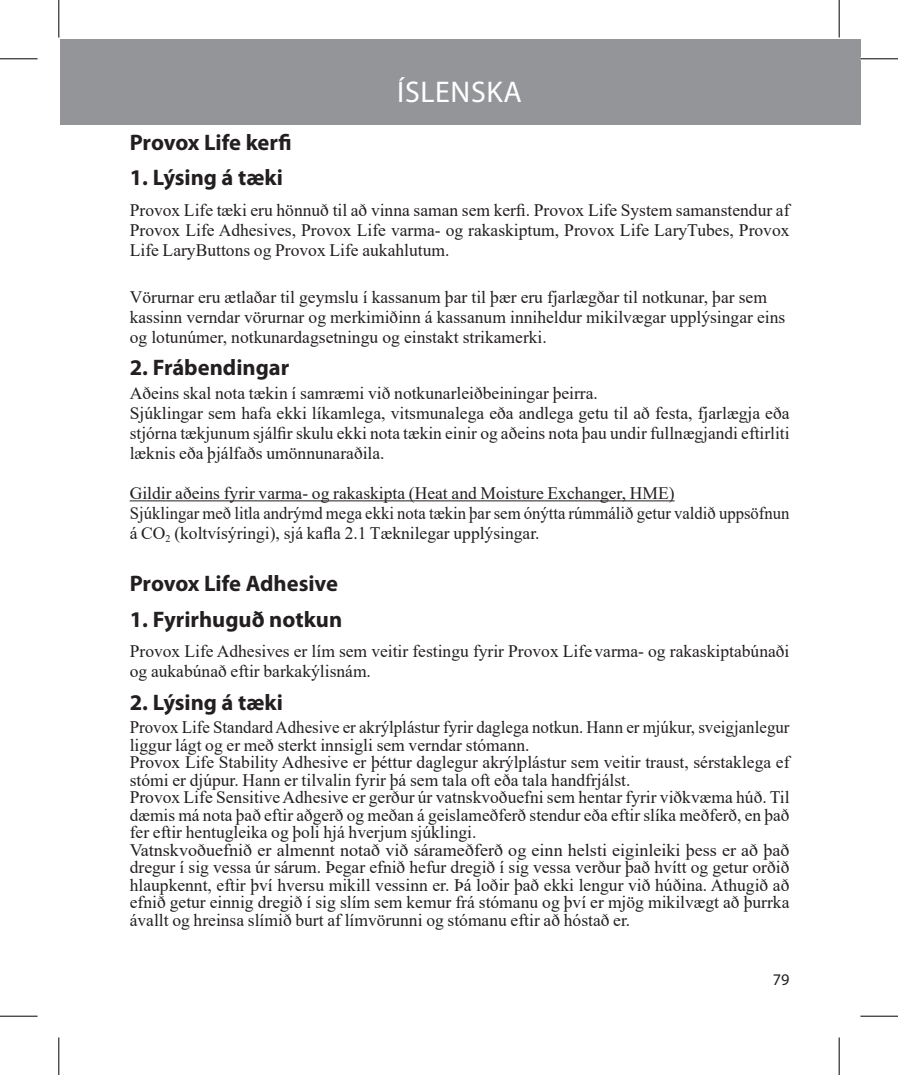
<style>
.page{position:relative;width:898px;height:1075px;background:#fff}
.page>*{position:absolute;margin:0;border:0;box-sizing:border-box;transform-origin:0 0}
.t1{font:30px "Myriad Pro";letter-spacing:.02em;color:#fff}
.t2{font:700 22.5px "Myriad Pro";color:#231f20}
.t3{font:17.5px/17.5px "Times New Roman";color:#231f20}
.t4{font:16.25px "Myriad Pro";color:#231f20}
</style>
<div class="page">
<div style="left:60px;top:39px;width:800px;height:85px;background:#939598"></div>
<hr style="left:130px;top:500px;width:544px;height:1px;background:#231f20">
<hr style="left:0;top:58px;width:38px;height:1px;background:#000">
<hr style="left:860px;top:58px;width:37px;height:1px;background:#000">
<hr style="left:0;top:1015px;width:38px;height:1px;background:#000">
<hr style="left:860px;top:1015px;width:37px;height:1px;background:#000">
<hr style="left:58px;top:0;width:1px;height:37px;background:#000">
<hr style="left:58px;top:1037px;width:1px;height:37px;background:#000">
<hr style="left:838px;top:0;width:1px;height:37px;background:#000">
<hr style="left:838px;top:1037px;width:1px;height:37px;background:#000">
<h1 class="t1" style="left:397px;top:73px;width:126px">ÍSLENSKA</h1>
<p class="t2" style="left:130px;top:127px;width:163px">Provox Life kerfi</p>
<p class="t2" style="left:130px;top:163px;width:155px">1. Lýsing á tæki</p>
<p class="t3" style="left:130px;top:199px;width:661px;line-height:20px;text-align:justify">Provox Life tæki eru hönnuð til að vinna saman sem kerfi. Provox Life System samanstendur af Provox Life Adhesives, Provox Life varma- og rakaskiptum, Provox Life LaryTubes, Provox Life LaryButtons og Provox Life aukahlutum.</p>
<p class="t3" style="left:130px;top:287px;width:656px;line-height:20px">Vörurnar eru ætlaðar til geymslu í kassanum þar til þær eru fjarlægðar til notkunar, þar sem kassinn verndar vörurnar og merkimiðinn á kassanum inniheldur mikilvægar upplýsingar eins og lotunúmer, notkunardagsetningu og einstakt strikamerki.</p>
<p class="t2" style="left:130px;top:353px;width:161px">2. Frábendingar</p>
<p class="t3" style="left:130px;top:382px;width:661px;line-height:20px">Aðeins skal nota tækin í samræmi við notkunarleiðbeiningar þeirra.<br>Sjúklingar sem hafa ekki líkamlega, vitsmunalega eða andlega getu til að festa, fjarlægja eða stjórna tækjunum sjálfir skulu ekki nota tækin einir og aðeins nota þau undir fullnægjandi eftirliti læknis eða þjálfaðs umönnunaraðila.</p>
<p class="t3" style="left:130px;top:482px;width:661px;line-height:20px">Gildir aðeins fyrir varma- og rakaskipta (Heat and Moisture Exchanger, HME)<br>Sjúklingar með litla andrýmd mega ekki nota tækin þar sem ónýtta rúmmálið getur valdið uppsöfnun á CO<sub>2</sub> (koltvísýringi), sjá kafla 2.1 Tæknilegar upplýsingar.</p>
<p class="t2" style="left:130px;top:568px;width:210px">Provox Life Adhesive</p>
<p class="t2" style="left:130px;top:604px;width:214px">1. Fyrirhuguð notkun</p>
<p class="t3" style="left:130px;top:641px;width:661px;line-height:20px">Provox Life Adhesives er lím sem veitir festingu fyrir Provox Life varma- og rakaskiptabúnaði og aukabúnað eftir barkakýlisnám.</p>
<p class="t2" style="left:130px;top:687px;width:155px">2. Lýsing á tæki</p>
<p class="t3" style="left:130px;top:717px;width:661px">Provox Life Standard Adhesive er akrýlplástur fyrir daglega notkun. Hann er mjúkur, sveigjanlegur liggur lágt og er með sterkt innsigli sem verndar stómann.<br>Provox Life Stability Adhesive er þéttur daglegur akrýlplástur sem veitir traust, sérstaklega ef stómi er djúpur. Hann er tilvalin fyrir þá sem tala oft eða tala handfrjálst.<br>Provox Life Sensitive Adhesive er gerður úr vatnskvoðuefni sem hentar fyrir viðkvæma húð. Til dæmis má nota það eftir aðgerð og meðan á geislameðferð stendur eða eftir slíka meðferð, en það fer eftir hentugleika og þoli hjá hverjum sjúklingi.<br>Vatnskvoðuefnið er almennt notað við sárameðferð og einn helsti eiginleiki þess er að það dregur í sig vessa úr sárum. Þegar efnið hefur dregið í sig vessa verður það hvítt og getur orðið hlaupkennt, eftir því hversu mikill vessinn er. Þá loðir það ekki lengur við húðina. Athugið að efnið getur einnig dregið í sig slím sem kemur frá stómanu og því er mjög mikilvægt að þurrka ávallt og hreinsa slímið burt af límvörunni og stómanu eftir að hóstað er.</p>
<p class="t4" style="left:772px;top:968px;width:18px">79</p>
</div>
